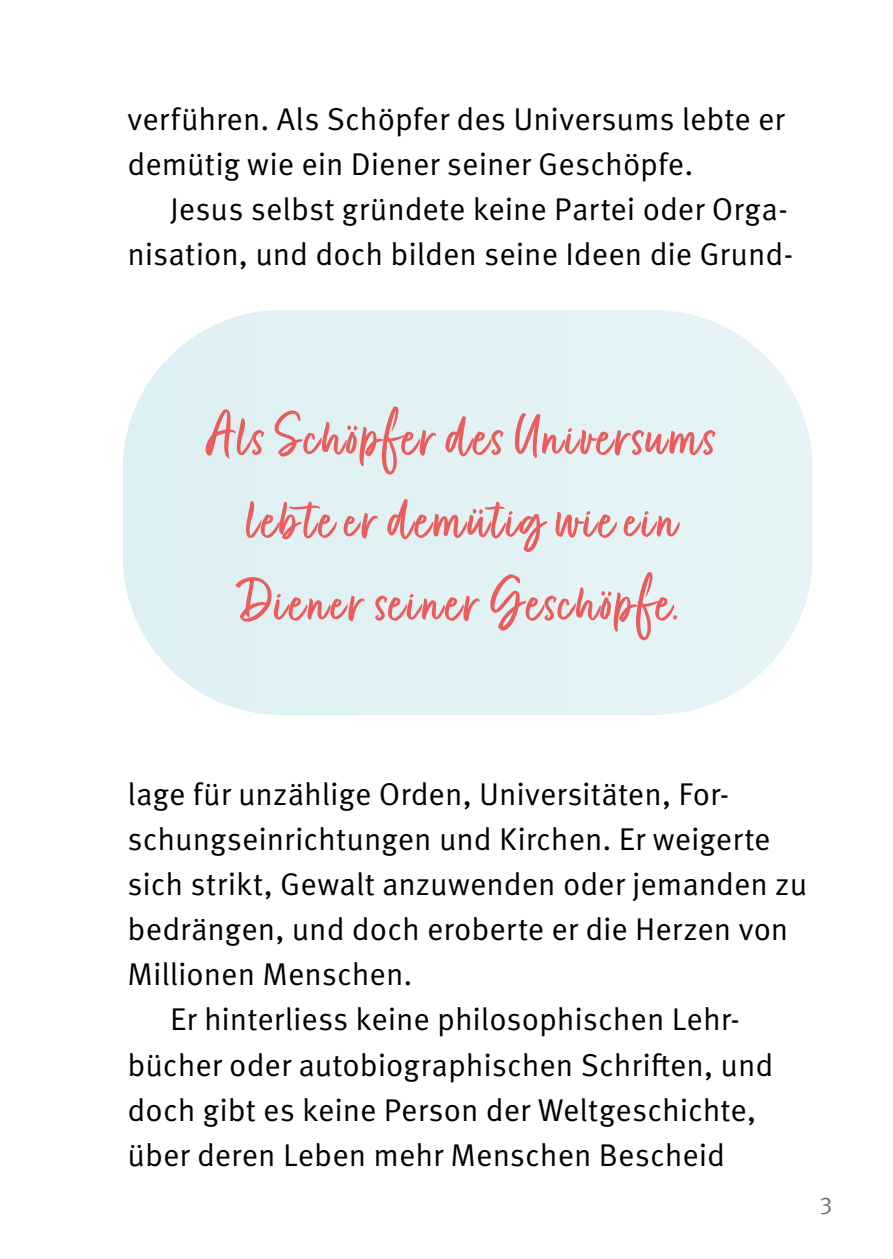
<style>
.page{position:relative;width:893px;height:1259px;background:#fff}
.page>*{position:absolute;margin:0;border:0;box-sizing:border-box;transform-origin:0 0}
.t1{font:69px/82.8px "Fave Script Pro";letter-spacing:.04em;color:#eb5c5c;text-align:center}
.t2{font:31.5px/45px "Meta OT Norm";color:#000}
.t3{font:24px "Meta OT Norm";color:#706f6f}
</style>
<div class="page">
<div style="left:123px;top:310px;width:690px;height:405px;background:#e2f2f5;border-radius:159px"></div>
<p class="t2" style="left:128px;top:97px;width:659px">verführen. Als Schöpfer des Universums lebte er demütig wie ein Diener seiner Geschöpfe.</p>
<p class="t2" style="left:128px;top:187px;width:667px;text-align:right">Jesus selbst gründete keine Partei oder Orga&shy;nisation, und doch bilden seine Ideen die Grund-</p>
<h1 class="t1" style="left:209px;top:395px;width:520px">AlsSchöpfer desUniversums lebte er demütig wie ein<br>Diener seiner Geschöpfe.</h1>
<p class="t2" style="left:128px;top:772px;width:603px">lage für unzählige Orden, Universitäten, For-</p>
<p class="t2" style="left:128px;top:817px;width:644px">schungseinrichtungen und Kirchen. Er weigerte</p>
<p class="t2" style="left:128px;top:862px;width:681px">sich strikt, Gewalt anzuwenden oder jemanden zu</p>
<p class="t2" style="left:128px;top:907px;width:662px">bedrängen, und doch eroberte er die Herzen von</p>
<p class="t2" style="left:128px;top:952px;width:286px">Millionen Menschen.</p>
<p class="t2" style="left:170px;top:997px;width:571px">Er hinterliess keine philosophischen Lehr-</p>
<p class="t2" style="left:128px;top:1042px;width:647px">bücher oder autobiographischen Schriften, und</p>
<p class="t2" style="left:128px;top:1087px;width:630px">doch gibt es keine Person der Weltgeschichte,</p>
<p class="t2" style="left:128px;top:1132px;width:599px">über deren Leben mehr Menschen Bescheid</p>
<p class="t3" style="left:820px;top:1186px;width:14px">3</p>
</div>
